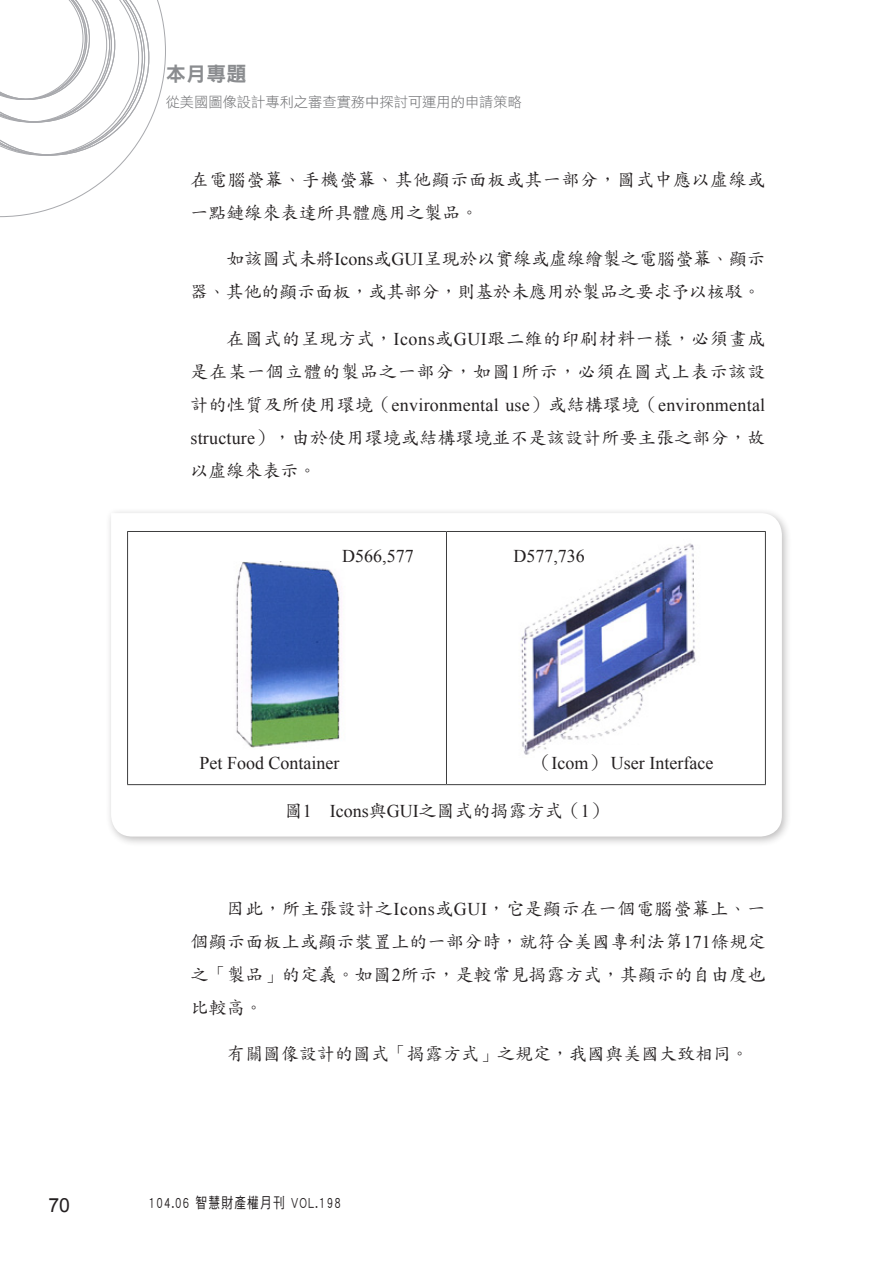
<style>
.page{position:relative;width:893px;height:1263px;background:#fff}
.page>*{position:absolute;margin:0;border:0;box-sizing:border-box;transform-origin:0 0}
.t1{font:20.25px "DF Hei Std W9";color:#8a8c8f}
.t2{font:19.5px "Arial";color:#231f20}
.t3{font:18px/33px "DF Kai Shu Std W5";letter-spacing:.01em;color:#231f20}
.t4{font:18px "Times New Roman";color:#231f20}
.t5{font:18px/33px "DF Kai Shu Std W5";letter-spacing:-.01em;color:#231f20;text-align:right}
.t6{font:18px/33px "DF Kai Shu Std W5";letter-spacing:.05em;color:#231f20;text-align:right}
.t7{font:18px/33px "DF Kai Shu Std W5";letter-spacing:.03em;color:#231f20}
.t8{font:15px "DF Hei Std W5";letter-spacing:.1em;color:#231f20;scale:.78 1}
.t9{font:14.25px "DF Hei Std W3";color:#6c6d70}
.s1{font-family:"Times New Roman"}
.s2{font-family:"DF Kai Shu Std W5"}
</style>
<div class="page">
<svg style="left:0;top:0;width:166px;height:217px"></svg>
<div style="left:105px;top:507px;width:687px;height:340px;background:#231f20;opacity:.3"></div>
<svg style="left:111px;top:513px;width:671px;height:323px"></svg>
<div style="left:217px;top:752px;width:175px;height:23px;background:#fff"></div>
<img style="left:512px;top:538px;width:194px;height:219px">
<div style="left:549px;top:746px;width:175px;height:16px;background:#fff"></div>
<img style="left:227px;top:562px;width:123px;height:187px">
<hr style="left:127px;top:531px;width:319px;height:1px;background:#3e3e3f">
<hr style="left:127px;top:532px;width:1px;height:252px;background:#3e3e3f">
<hr style="left:446px;top:531px;width:320px;height:1px;background:#3e3e3f">
<hr style="left:446px;top:532px;width:1px;height:252px;background:#3e3e3f">
<hr style="left:765px;top:532px;width:1px;height:252px;background:#3e3e3f">
<hr style="left:127px;top:784px;width:319px;height:1px;background:#3e3e3f">
<hr style="left:446px;top:784px;width:320px;height:1px;background:#3e3e3f">
<svg style="left:537px;top:538px;width:84px;height:27px"></svg>
<p class="t2" style="left:48px;top:1192px;width:23px">70</p>
<p class="t1" style="left:166px;top:63px;width:82px">本月專題</p>
<p class="t9" style="left:166px;top:94px;width:358px">從美國圖像設計專利之審查實務中探討可運用的申請策略</p>
<p class="t7" style="left:191px;top:162px;width:576px">在電腦螢幕、手機螢幕、其他顯示面板或其一部分，圖式中應以虛線或一點鏈線來表達所具體應用之製品。</p>
<p class="t5" style="left:190px;top:242px;width:576px">如該圖式未將<span class="s1">Icons</span>或<span class="s1">GUI</span>呈現於以實線或虛線繪製之電腦螢幕、顯示<br>器、其他的顯示面板，或其部分，則基於未應用於製品之要求予以核駁。</p>
<p class="t6" style="left:190px;top:322px;width:576px">在圖式的呈現方式，<span class="s1">Icons</span>或<span class="s1">GUI</span>跟二維的印刷材料一樣，必須畫成<br>是在某一個立體的製品之一部分，如圖<span class="s1">1</span>所示，必須在圖式上表示該設</p>
<p class="t4" style="left:191px;top:393px;width:576px"><span class="s2">計的性質及所使用環境（</span>environmental use<span class="s2">）或結構環境（</span>environmental</p>
<p class="t3" style="left:190px;top:420px;width:576px"><span class="s1">structure</span>），由於使用環境或結構環境並不是該設計所要主張之部分，故以虛線來表示。</p>
<p class="t4" style="left:342px;top:543px;width:73px">D566,577</p>
<p class="t4" style="left:513px;top:543px;width:73px">D577,736</p>
<p class="t4" style="left:200px;top:751px;width:142px">Pet Food Container</p>
<p class="t4" style="left:533px;top:751px;width:181px"><span class="s2">（</span>Icom<span class="s2">）</span> User Interface</p>
<p class="t3" style="left:285px;top:794px;width:324px">圖<span class="s1">1 Icons</span>與<span class="s1">GUI</span>之圖式的揭露方式（<span class="s1">1</span>）</p>
<p class="t3" style="left:191px;top:891px;width:577px;text-align:justify;text-indent:36px">因此，所主張設計之<span class="s1">Icons</span>或<span class="s1">GUI</span>，它是顯示在一個電腦螢幕上、一個顯示面板上或顯示裝置上的一部分時，就符合美國專利法第<span class="s1">171</span>條規定之「製品」的定義。如圖<span class="s1">2</span>所示，是較常見揭露方式，其顯示的自由度也比較高。</p>
<p class="t3" style="left:227px;top:1037px;width:523px">有關圖像設計的圖式「揭露方式」之規定，我國與美國大致相同。</p>
<p class="t8" style="left:149px;top:1194px;width:248px">104.06 智慧財產權月刊 VOL.198</p>
</div>
